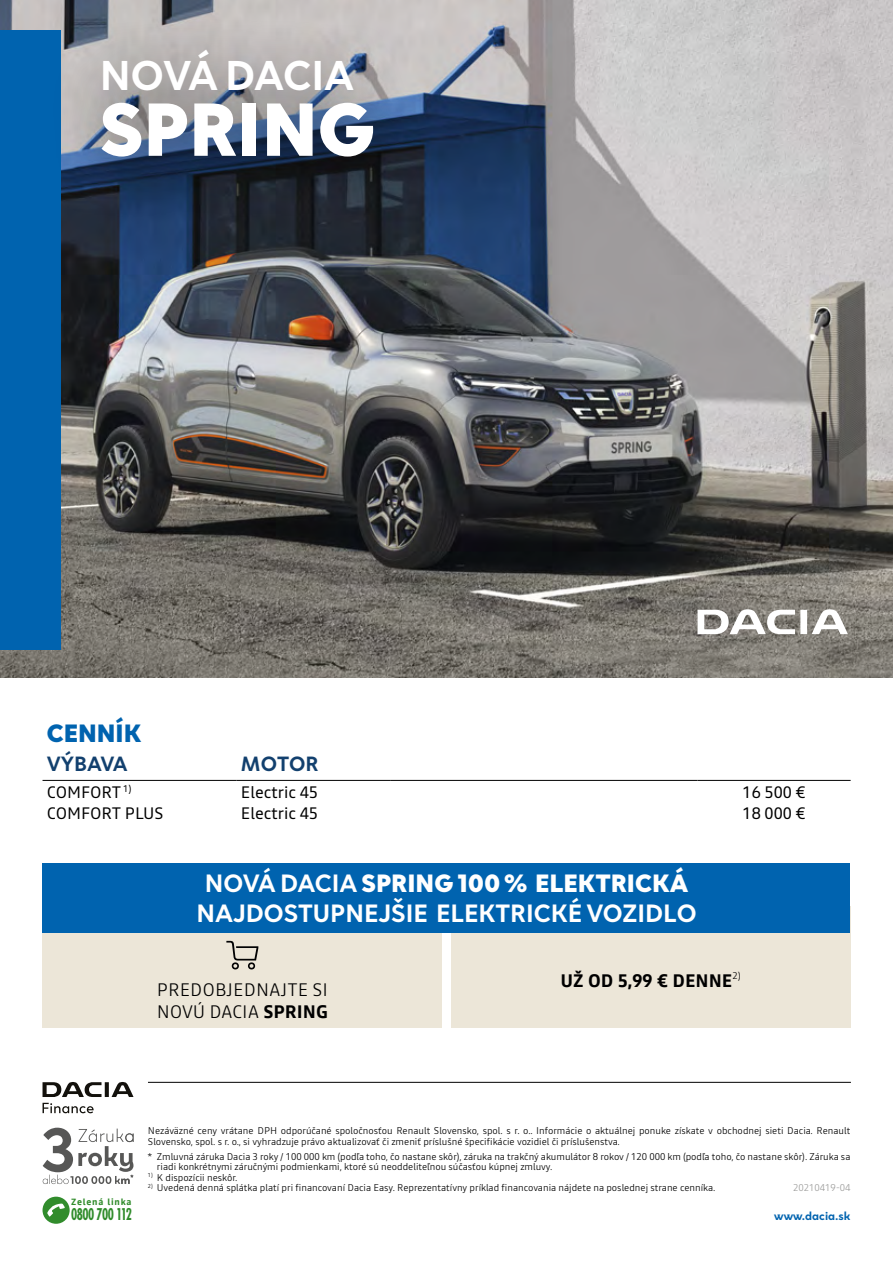
<style>
.page{position:relative;width:893px;height:1263px;background:#fff}
.page>*{position:absolute;margin:0;border:0;box-sizing:border-box;transform-origin:0 0}
.t1{font:900 76.35px "Dacia Spirit";color:#fff}
.t2{font:700 42.45px "Dacia Spirit";letter-spacing:-.02em;color:#fff}
.t3{font:700 25.5px/30px "Dacia Spirit";color:#fff;text-align:center}
.t4{font:900 25.5px "Dacia Spirit";color:#0063af}
.t5{font:700 21px "Dacia Spirit";color:#12406e}
.t6{font:300 18px/22.5px "Read";color:#000}
.t7{font:700 18px "Read";color:#000}
.t8{font:700 condensed 17.85px "Futura TOT";letter-spacing:-.03em;color:#318c2c;scale:.8 1}
.t9{font:16.5px "Read";color:#000}
.t10{font:700 12px "Dacia Spirit";color:#0063af}
.t11{font:300 9.75px/10.5px "Read";color:#000}
.t12{font:300 9.75px "Read";color:#9d9d9c}
.t13{font:300 9.6px "Read";color:#000}
.t14{font:700 9px "Read";letter-spacing:.09em;color:#318c2c}
.s1{font-weight:900}
.s2{font-weight:700}
</style>
<div class="page">
<img style="left:0;top:0;width:893px;height:677px">
<hr style="left:43px;top:780px;width:194px;height:1px;background:#000">
<hr style="left:237px;top:780px;width:154px;height:1px;background:#000">
<hr style="left:391px;top:780px;width:306px;height:1px;background:#000">
<hr style="left:697px;top:780px;width:154px;height:1px;background:#000">
<div style="left:0;top:30px;width:60px;height:619px;background:#0063af"></div>
<div style="left:800px;top:610px;width:7px;height:24px;background:#fff"></div>
<svg style="left:697px;top:609px;width:98px;height:25px"></svg>
<svg style="left:812px;top:609px;width:36px;height:25px"></svg>
<div style="left:49px;top:10px;width:378px;height:210px;background:#000;opacity:.55"></div>
<div style="left:43px;top:906px;width:399px;height:121px;background:#ece6d8"></div>
<div style="left:451px;top:906px;width:399px;height:121px;background:#ece6d8"></div>
<svg style="left:226px;top:941px;width:32px;height:28px"></svg>
<div style="left:43px;top:863px;width:807px;height:69px;background:#0063af"></div>
<hr style="left:148px;top:1082px;width:703px;height:1px;background:#000">
<svg style="left:43px;top:1103px;width:51px;height:10px"></svg>
<svg style="left:105px;top:1082px;width:4px;height:15px"></svg>
<svg style="left:43px;top:1082px;width:59px;height:15px"></svg>
<svg style="left:112px;top:1082px;width:22px;height:15px"></svg>
<svg style="left:43px;top:1128px;width:91px;height:56px"></svg>
<div style="left:43px;top:1197px;width:27px;height:27px;background:#318c2c;border-radius:50%"></div>
<svg style="left:47px;top:1203px;width:18px;height:14px"></svg>
<h2 class="t2" style="left:100px;top:49px;width:256px">NOVÁ DACIA</h2>
<h1 class="t1" style="left:100px;top:85px;width:277px">SPRING</h1>
<h3 class="t4" style="left:47px;top:718px;width:96px">CENNÍK</h3>
<h3 class="t5" style="left:47px;top:750px;width:82px">VÝBAVA</h3>
<h3 class="t5" style="left:241px;top:750px;width:79px">MOTOR</h3>
<h3 class="t9" style="left:47px;top:780px;width:86px">COMFORT <sup>1)</sup></h3>
<h3 class="t9" style="left:241px;top:780px;width:79px">Electric 45</h3>
<h3 class="t9" style="left:743px;top:780px;width:64px">16 500 €</h3>
<h3 class="t9" style="left:47px;top:802px;width:118px">COMFORT PLUS</h3>
<h3 class="t9" style="left:241px;top:802px;width:79px">Electric 45</h3>
<h3 class="t9" style="left:743px;top:802px;width:64px">18 000 €</h3>
<h3 class="t3" style="left:196px;top:868px;width:502px">NOVÁ DACIA <span class="s1">SPRING 100 % ELEKTRICKÁ<br></span>NAJDOSTUPNEJŠIE ELEKTRICKÉ VOZIDLO</h3>
<h3 class="t6" style="left:157px;top:978px;width:173px">PREDOBJEDNAJTE SI<br>NOVÚ DACIA <span class="s2">SPRING</span></h3>
<h3 class="t7" style="left:560px;top:968px;width:173px">UŽ OD 5,99 € DENNE</h3>
<p class="t13" style="left:732px;top:969px;width:10px">2)</p>
<p class="t14" style="left:71px;top:1196px;width:62px">Zelená linka</p>
<p class="t11" style="left:148px;top:1125px;width:704px">Nezáväzné ceny vrátane DPH odporúčané spoločnosťou Renault Slovensko, spol. s r. o.. Informácie o aktuálnej ponuke získate v obchodnej sieti Dacia. Renault<br>Slovensko, spol. s r. o., si vyhradzuje právo aktualizovať či zmeniť príslušné špecifikácie vozidiel či príslušenstva.</p>
<p class="t11" style="left:157px;top:1151px;width:695px;text-indent:-9px">* Zmluvná záruka Dacia 3 roky / 100 000 km (podľa toho, čo nastane skôr), záruka na trakčný akumulátor 8 rokov / 120 000 km (podľa toho, čo nastane skôr). Záruka sa riadi konkrétnymi záručnými podmienkami, ktoré sú neoddeliteľnou súčasťou kúpnej zmluvy.</p>
<p class="t11" style="left:148px;top:1172px;width:91px"><sup>1)</sup> K dispozícii neskôr.</p>
<p class="t11" style="left:148px;top:1182px;width:569px"><sup>2)</sup> Uvedená denná splátka platí pri financovaní Dacia Easy. Reprezentatívny príklad financovania nájdete na poslednej strane cenníka.</p>
<p class="t12" style="left:793px;top:1181px;width:59px">20210419-04</p>
<h3 class="t8" style="left:71px;top:1204px;width:78px">0800 700 112</h3>
<p class="t10" style="left:774px;top:1209px;width:78px">www.dacia.sk</p>
</div>
